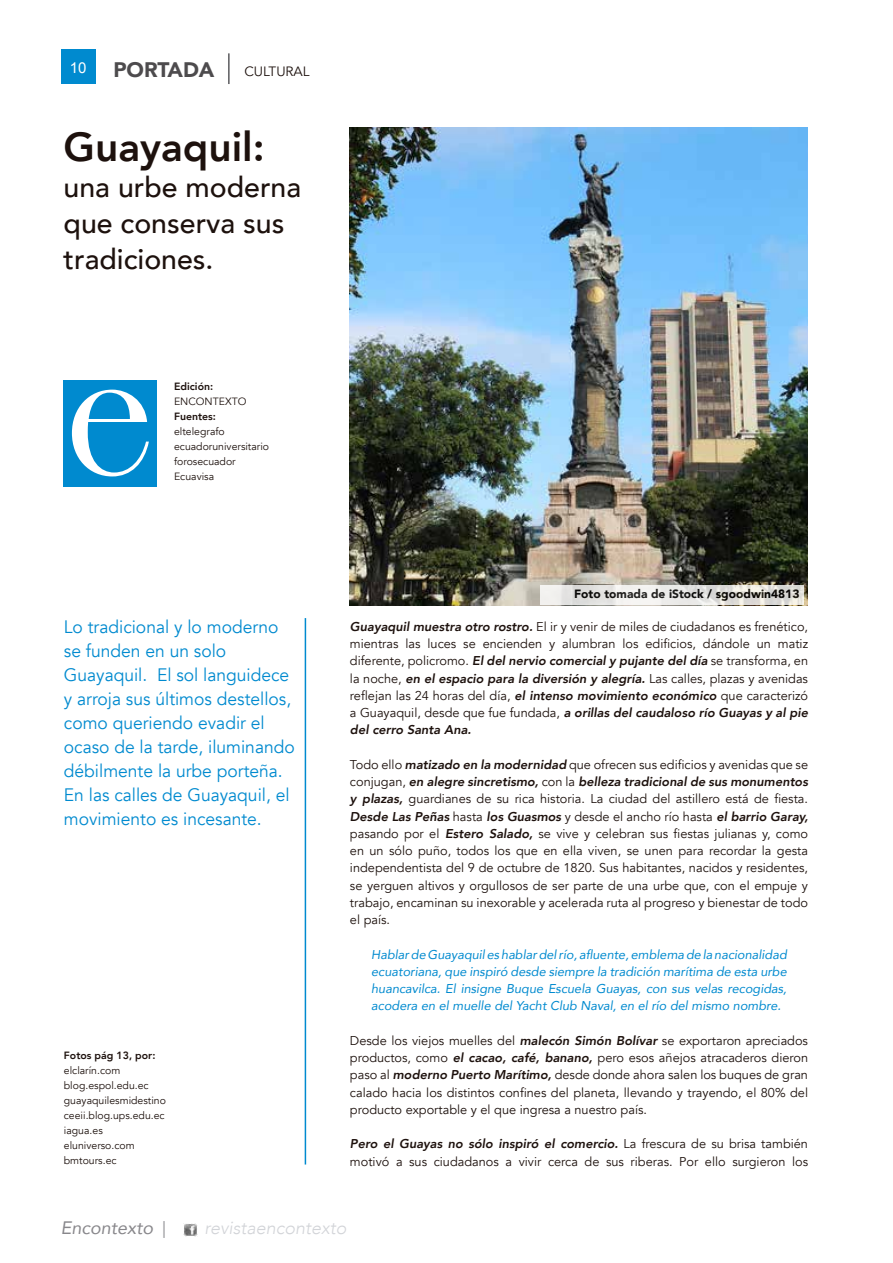
<style>
.page{position:relative;width:893px;height:1263px;background:#fff}
.page>*{position:absolute;margin:0;border:0;box-sizing:border-box;transform-origin:0 0}
.t1{font:800 40.5px "Avenir";color:#1d110d}
.t2{font:500 28.5px/36px "Avenir";color:#1d110d}
.t3{font:900 21px "Avenir";color:#4d4b4d}
.t4{font:18px/24px "Avenir";color:#008acf}
.t5{font:italic 300 18px "Avenir";color:#d2d4d8}
.t6{font:italic 18px "Avenir";color:#88878b}
.t7{font:15px "Arial";color:#fff}
.t8{font:13.5px "Avenir";color:#1d110d}
.t9{font:12.75px/17.2px "Avenir";color:#1d110d;text-align:justify}
.t10{font:italic 12.75px/17.2px "Avenir";color:#008acf;text-align:justify}
.t11{font:900 12px "Avenir";color:#000}
.t12{font:10.5px/15px "Avenir";color:#1d110d}
.t13{font:800 10.5px "Avenir";color:#1d110d}
.s1{font-weight:800;font-style:italic}
.s2{font-family:"Arial";font-style:normal;color:#a5a5a9}
</style>
<div class="page">
<img style="left:184px;top:1223px;width:13px;height:14px">
<div style="left:61px;top:50px;width:34px;height:34px;background:#008acf"></div>
<div style="left:64px;top:380px;width:93px;height:106px;background:#008acf"></div>
<svg style="left:72px;top:390px;width:77px;height:86px"></svg>
<hr style="left:305px;top:618px;width:1px;height:546px;background:#008acf">
<hr style="left:228px;top:53px;width:2px;height:31px;background:#5b5b5e">
<img style="left:350px;top:128px;width:458px;height:477px">
<svg style="left:540px;top:585px;width:264px;height:20px"></svg>
<p class="t7" style="left:70px;top:58px;width:18px">10</p>
<h3 class="t3" style="left:113px;top:52px;width:103px">PORTADA</h3>
<p class="t8" style="left:244px;top:63px;width:67px">CULTURAL</p>
<h1 class="t1" style="left:64px;top:115px;width:203px">Guayaquil:</h1>
<h2 class="t2" style="left:64px;top:167px;width:239px">una urbe moderna que conserva sus tradiciones.</h2>
<p class="t13" style="left:174px;top:379px;width:41px">Edición:</p>
<p class="t12" style="left:174px;top:394px;width:74px">ENCONTEXTO</p>
<p class="t13" style="left:174px;top:409px;width:43px">Fuentes:</p>
<p class="t12" style="left:174px;top:424px;width:97px">eltelegrafo ecuadoruniversitario forosecuador<br>Ecuavisa</p>
<p class="t4" style="left:64px;top:615px;width:232px">Lo tradicional y lo moderno se funden en un solo<br>Guayaquil. El sol languidece y arroja sus últimos destellos, como queriendo evadir el ocaso de la tarde, iluminando débilmente la urbe porteña.<br>En las calles de Guayaquil, el movimiento es incesante.</p>
<p class="t13" style="left:64px;top:1047px;width:93px">Fotos pág 13, por:</p>
<p class="t12" style="left:64px;top:1063px;width:104px">elclarín.com blog.espol.edu.ec guayaquilesmidestino ceeii.blog.ups.edu.ec iagua.es eluniverso.com bmtours.ec</p>
<p class="t11" style="left:574px;top:583px;width:227px">Foto tomada de iStock / sgoodwin4813</p>
<p class="t9" style="left:350px;top:618px;width:460px"><span class="s1">Guayaquil muestra otro rostro.</span> El ir y venir de miles de ciudadanos es frenético, mientras las luces se encienden y alumbran los edificios, dándole un matiz diferente, policromo. <span class="s1">El del nervio comercial y pujante del día</span> se transforma, en la noche, <span class="s1">en el espacio para la diversión y alegría.</span> Las calles, plazas y avenidas reflejan las 24 horas del día, <span class="s1">el intenso movimiento económico</span> que caracterizó a Guayaquil, desde que fue fundada, <span class="s1">a orillas del caudaloso río Guayas y al pie del cerro Santa Ana.</span></p>
<p class="t9" style="left:350px;top:756px;width:460px">Todo ello <span class="s1">matizado en la modernidad</span> que ofrecen sus edificios y avenidas que se conjugan, <span class="s1">en alegre sincretismo,</span> con la <span class="s1">belleza tradicional de sus monumentos y plazas,</span> guardianes de su rica historia. La ciudad del astillero está de fiesta.<br><span class="s1">Desde Las Peñas</span> hasta <span class="s1">los Guasmos</span> y desde el ancho río hasta <span class="s1">el barrio Garay, </span>pasando por el <span class="s1">Estero Salado,</span> se vive y celebran sus fiestas julianas y, como en un sólo puño, todos los que en ella viven, se unen para recordar la gesta independentista del 9 de octubre de 1820. Sus habitantes, nacidos y residentes, se yerguen altivos y orgullosos de ser parte de una urbe que, con el empuje y trabajo, encaminan su inexorable y acelerada ruta al progreso y bienestar de todo el país.</p>
<p class="t10" style="left:371px;top:945px;width:417px">Hablar de Guayaquil es hablar del río, afluente, emblema de la nacionalidad ecuatoriana, que inspiró desde siempre la tradición marítima de esta urbe huancavilca. El insigne Buque Escuela Guayas, con sus velas recogidas, acodera en el muelle del Yacht Club Naval, en el río del mismo nombre.</p>
<p class="t9" style="left:350px;top:1032px;width:460px">Desde los viejos muelles del <span class="s1">malecón Simón Bolívar</span> se exportaron apreciados productos, como <span class="s1">el cacao, café, banano,</span> pero esos añejos atracaderos dieron paso al <span class="s1">moderno Puerto Marítimo,</span> desde donde ahora salen los buques de gran calado hacia los distintos confines del planeta, llevando y trayendo, el 80% del producto exportable y el que ingresa a nuestro país.</p>
<p class="t9" style="left:350px;top:1136px;width:460px"><span class="s1">Pero el Guayas no sólo inspiró el comercio.</span> La frescura de su brisa también motivó a sus ciudadanos a vivir cerca de sus riberas. Por ello surgieron los</p>
<h3 class="t6" style="left:61px;top:1217px;width:107px">Encontexto <span class="s2">|</span></h3>
<h3 class="t5" style="left:205px;top:1217px;width:144px">revistaencontexto</h3>
</div>
